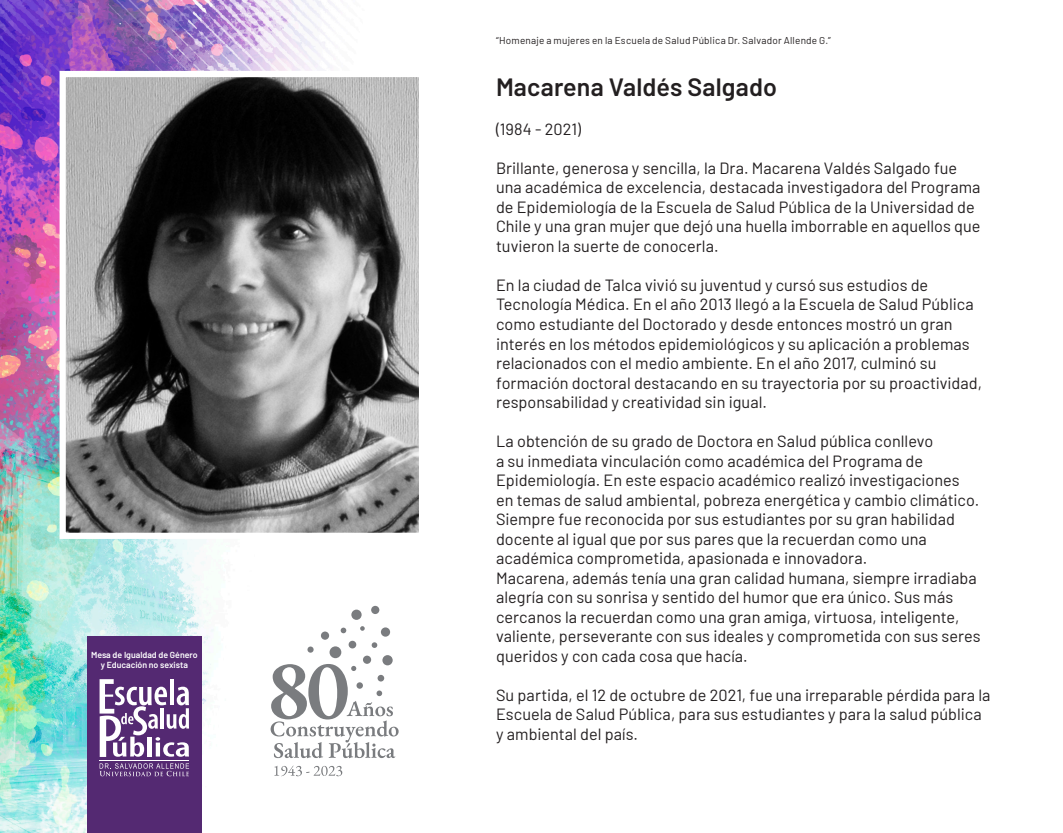
<style>
.page{position:relative;width:1063px;height:833px;background:#fff}
.page>*{position:absolute;margin:0;border:0;box-sizing:border-box;transform-origin:0 0}
.nombre{font:600 25px "Barlow";letter-spacing:.005em;color:#231f20}
.texto{font:16.25px/19.5px "Barlow";color:#231f20}
.t1{font:10px "Barlow";letter-spacing:.02em;color:#231f20}
.t2{font:600 8.75px/10.5px "Barlow";color:#fff;text-align:center}
</style>
<div class="page">
<img style="left:0;top:0;width:393px;height:833px">
<div style="left:87px;top:637px;width:115px;height:196px;background:#542972"></div>
<svg style="left:100px;top:679px;width:89px;height:78px"></svg>
<svg style="left:100px;top:763px;width:89px;height:13px"></svg>
<hr style="left:100px;top:759px;width:89px;height:1px;background:#fff">
<svg style="left:274px;top:765px;width:68px;height:11px"></svg>
<div style="left:382px;top:655px;width:11px;height:10px;background:#7a7c7f;border-radius:50%"></div>
<div style="left:351px;top:609px;width:11px;height:11px;background:#7a7c7f;border-radius:50%"></div>
<div style="left:321px;top:631px;width:8px;height:9px;background:#7a7c7f;border-radius:50%"></div>
<div style="left:349px;top:641px;width:7px;height:7px;background:#7a7c7f;border-radius:50%"></div>
<svg style="left:372px;top:642px;width:5px;height:6px"></svg>
<div style="left:330px;top:646px;width:11px;height:12px;background:#7a7c7f;border-radius:50%"></div>
<div style="left:363px;top:655px;width:8px;height:9px;background:#7a7c7f;border-radius:50%"></div>
<div style="left:307px;top:646px;width:7px;height:6px;background:#7a7c7f;border-radius:50%"></div>
<div style="left:371px;top:606px;width:8px;height:8px;background:#7a7c7f;border-radius:50%"></div>
<svg style="left:341px;top:627px;width:5px;height:6px"></svg>
<svg style="left:360px;top:626px;width:5px;height:5px"></svg>
<div style="left:381px;top:627px;width:9px;height:9px;background:#7a7c7f;border-radius:50%"></div>
<svg style="left:271px;top:664px;width:128px;height:94px"></svg>
<img style="left:67px;top:78px;width:351px;height:454px">
<div style="left:60px;top:71px;width:365px;height:468px;border:6px solid #fff"></div>
<p class="t2" style="left:91px;top:648px;width:108px">Mesa de Igualdad de Género y Educación no sexista</p>
<p class="t1" style="left:496px;top:33px;width:336px">“Homenaje a mujeres en la Escuela de Salud Pública Dr. Salvador Allende G.”</p>
<p class="nombre" style="left:496px;top:69px;width:282px">Macarena Valdés Salgado</p>
<p class="texto" style="left:496px;top:118px;width:86px">(1984 - 2021)</p>
<p class="texto" style="left:496px;top:157px;width:486px">Brillante, generosa y sencilla, la Dra. Macarena Valdés Salgado fue una académica de excelencia, destacada investigadora del Programa de Epidemiología de la Escuela de Salud Pública de la Universidad de Chile y una gran mujer que dejó una huella imborrable en aquellos que tuvieron la suerte de conocerla.</p>
<p class="texto" style="left:496px;top:274px;width:488px">En la ciudad de Talca vivió su juventud y cursó sus estudios de Tecnología Médica. En el año 2013 llegó a la Escuela de Salud Pública como estudiante del Doctorado y desde entonces mostró un gran interés en los métodos epidemiológicos y su aplicación a problemas relacionados con el medio ambiente. En el año 2017, culminó su formación doctoral destacando en su trayectoria por su proactividad, responsabilidad y creatividad sin igual.</p>
<p class="texto" style="left:496px;top:430px;width:485px">La obtención de su grado de Doctora en Salud pública conllevo<br>a su inmediata vinculación como académica del Programa de Epidemiología. En este espacio académico realizó investigaciones en temas de salud ambiental, pobreza energética y cambio climático.<br>Siempre fue reconocida por sus estudiantes por su gran habilidad docente al igual que por sus pares que la recuerdan como una académica comprometida, apasionada e innovadora.</p>
<p class="texto" style="left:496px;top:567px;width:486px">Macarena, además tenía una gran calidad humana, siempre irradiaba alegría con su sonrisa y sentido del humor que era único. Sus más cercanos la recuerdan como una gran amiga, virtuosa, inteligente, valiente, perseverante con sus ideales y comprometida con sus seres queridos y con cada cosa que hacía.</p>
<p class="texto" style="left:496px;top:684px;width:496px">Su partida, el 12 de octubre de 2021, fue una irreparable pérdida para la<br>Escuela de Salud Pública, para sus estudiantes y para la salud pública y ambiental del país.</p>
</div>
